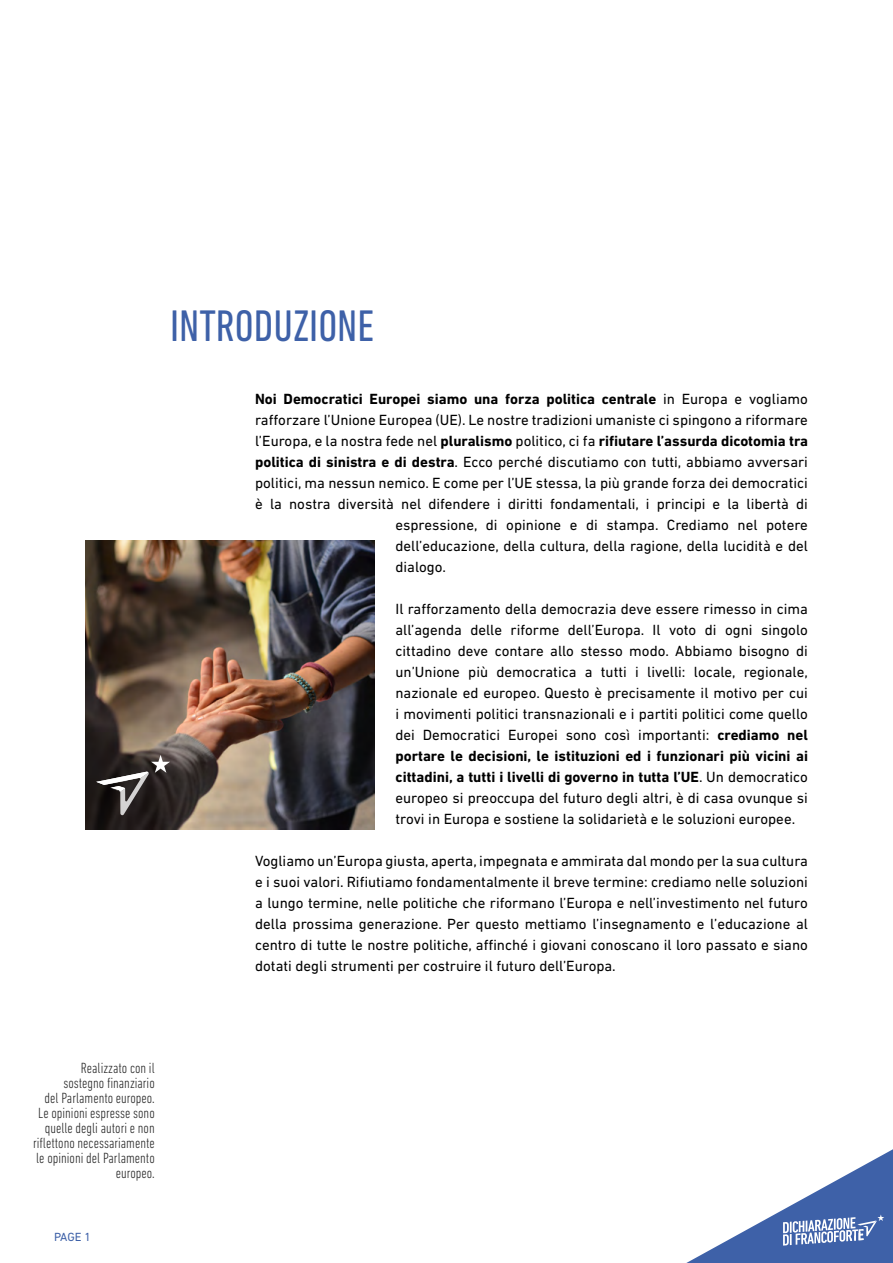
<style>
.page{position:relative;width:893px;height:1263px;background:#fff}
.page>*{position:absolute;margin:0;border:0;box-sizing:border-box;transform-origin:0 0}
.t1{font:condensed 45px "DIN Next LT Pro";color:#3e61a8}
.t2{font:15px/21px "DIN Next LT Pro";color:#000;text-align:justify}
.t3{font:300 condensed 15px/15px "DIN Next LT Pro";color:#292929;text-align:right}
.t4{font:700 15px "DIN Next LT Pro";color:#000}
.t5{font:12px "DIN Next LT Pro";color:#3e61a8}
.s1{font-weight:400}
.s2{font-weight:700}
</style>
<div class="page">
<svg style="left:686px;top:1149px;width:207px;height:114px"></svg>
<img style="left:85px;top:540px;width:289px;height:289px">
<svg style="left:96px;top:755px;width:74px;height:60px;background:#423d3c"></svg>
<h1 class="t1" style="left:170px;top:300px;width:205px">INTRODUZIONE</h1>
<p class="t4" style="left:255px;top:390px;width:554px">Noi Democratici Europei siamo una forza politica centrale <span class="s1">in Europa e vogliamo</span></p>
<p class="t2" style="left:255px;top:409px;width:554px">rafforzare l’Unione Europea (UE). Le nostre tradizioni umaniste ci spingono a riformare</p>
<p class="t4" style="left:255px;top:432px;width:554px"><span class="s1">l’Europa, e la nostra fede nel</span> pluralismo <span class="s1">politico, ci fa</span> rifiutare l’assurda dicotomia tra</p>
<p class="t2" style="left:255px;top:451px;width:554px"><span class="s2">politica di sinistra e di destra</span>. Ecco perché discutiamo con tutti, abbiamo avversari</p>
<p class="t2" style="left:255px;top:472px;width:554px">politici, ma nessun nemico. E come per l’UE stessa, la più grande forza dei democratici</p>
<p class="t2" style="left:255px;top:493px;width:554px">è la nostra diversità nel difendere i diritti fondamentali, i principi e la libertà di</p>
<p class="t2" style="left:395px;top:514px;width:414px">espressione, di opinione e di stampa. Crediamo nel potere</p>
<p class="t2" style="left:395px;top:535px;width:414px">dell’educazione, della cultura, della ragione, della lucidità e del</p>
<p class="t2" style="left:395px;top:556px;width:52px">dialogo.</p>
<p class="t2" style="left:395px;top:598px;width:414px">Il rafforzamento della democrazia deve essere rimesso in cima all’agenda delle riforme dell’Europa. Il voto di ogni singolo cittadino deve contare allo stesso modo. Abbiamo bisogno di un’Unione più democratica a tutti i livelli: locale, regionale, nazionale ed europeo. Questo è precisamente il motivo per cui i movimenti politici transnazionali e i partiti politici come quello dei Democratici Europei sono così importanti: <span class="s2">crediamo nel portare le decisioni, le istituzioni ed i funzionari più vicini ai cittadini, a tutti i livelli di governo in tutta l’UE</span>. Un democratico europeo si preoccupa del futuro degli altri, è di casa ovunque si trovi in Europa e sostiene la solidarietà e le soluzioni europee.</p>
<p class="t2" style="left:255px;top:850px;width:554px">Vogliamo un’Europa giusta, aperta, impegnata e ammirata dal mondo per la sua cultura e i suoi valori. Rifiutiamo fondamentalmente il breve termine: crediamo nelle soluzioni a lungo termine, nelle politiche che riformano l’Europa e nell’investimento nel futuro della prossima generazione. Per questo mettiamo l’insegnamento e l’educazione al centro di tutte le nostre politiche, affinché i giovani conoscano il loro passato e siano dotati degli strumenti per costruire il futuro dell’Europa.</p>
<p class="t3" style="left:33px;top:1060px;width:123px">Realizzato con il<br>sostegno finanziario<br>del Parlamento europeo.<br>Le opinioni espresse sono quelle degli autori e non riflettono necessariamente le opinioni del Parlamento europeo.</p>
<p class="t5" style="left:54px;top:1230px;width:38px">PAGE 1</p>
</div>
